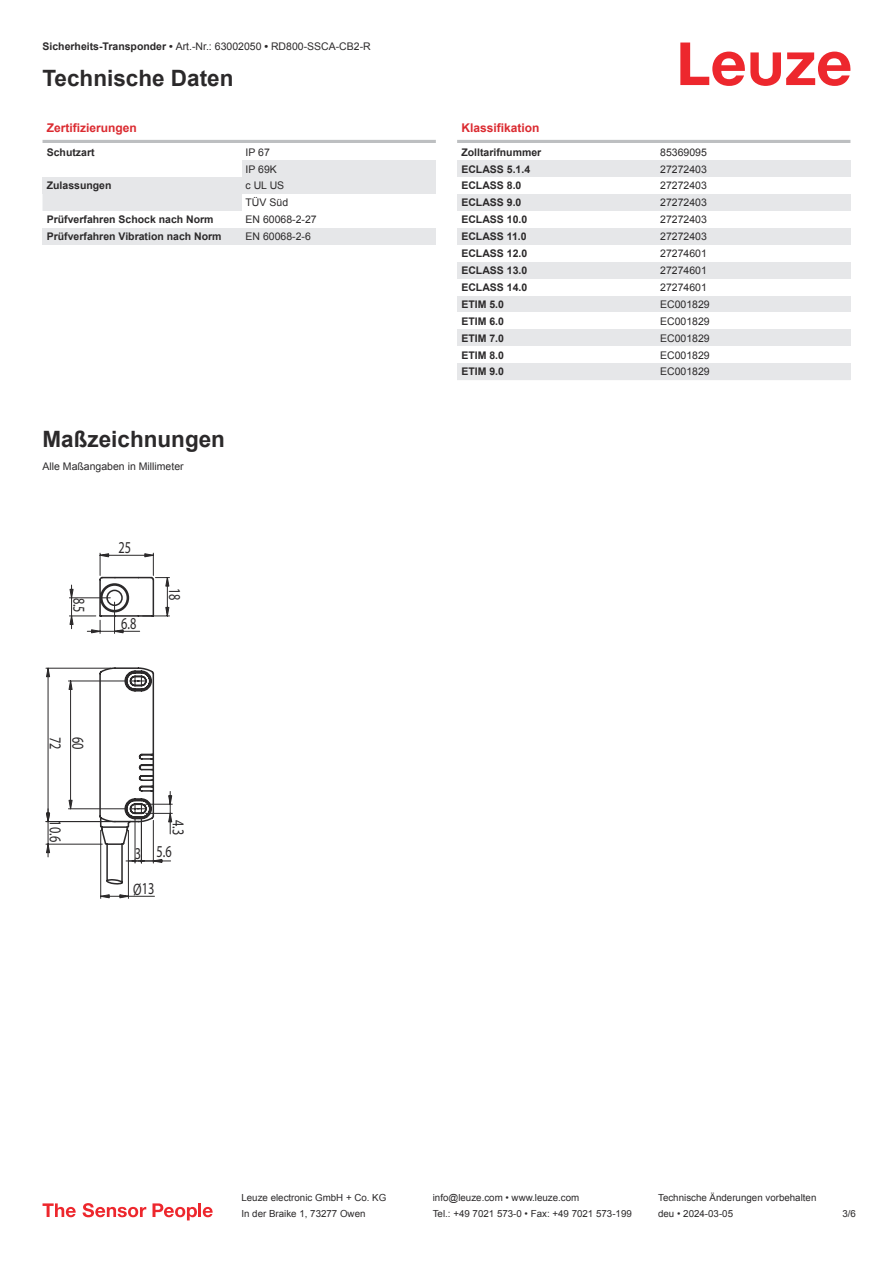
<style>
.page{position:relative;width:893px;height:1263px;background:#fff}
.page>*{position:absolute;margin:0;border:0;box-sizing:border-box;transform-origin:0 0}
.t1{font:700 22.5px "Arial";color:#2b292a}
.t2{font:16.65px "Myriad Pro";color:#2b292a;scale:.74 1}
.t3{font:700 12px "Arial";color:#db2a30}
.t4{font:10.5px/17px "Arial";color:#2b292a}
.t5{font:700 10.5px "Arial";color:#2b292a}
.t6{font:9.75px "Arial";color:#2b292a}
.s1{font-weight:700}
</style>
<div class="page">
<svg style="left:680px;top:43px;width:170px;height:43px"></svg>
<div style="left:43px;top:194px;width:199px;height:17px;background:#e6e7e9"></div>
<hr style="left:43px;top:140px;width:393px;height:3px;background:#bdbfc1">
<div style="left:242px;top:160px;width:194px;height:17px;background:#e6e7e9"></div>
<div style="left:43px;top:177px;width:199px;height:17px;background:#e6e7e9"></div>
<div style="left:242px;top:177px;width:194px;height:17px;background:#e6e7e9"></div>
<div style="left:43px;top:228px;width:199px;height:17px;background:#e6e7e9"></div>
<div style="left:242px;top:228px;width:194px;height:17px;background:#e6e7e9"></div>
<hr style="left:457px;top:140px;width:393px;height:3px;background:#bdbfc1">
<div style="left:457px;top:160px;width:200px;height:17px;background:#e6e7e9"></div>
<div style="left:657px;top:160px;width:193px;height:17px;background:#e6e7e9"></div>
<div style="left:457px;top:194px;width:200px;height:17px;background:#e6e7e9"></div>
<div style="left:657px;top:194px;width:193px;height:17px;background:#e6e7e9"></div>
<div style="left:457px;top:228px;width:200px;height:17px;background:#e6e7e9"></div>
<div style="left:657px;top:228px;width:193px;height:17px;background:#e6e7e9"></div>
<div style="left:457px;top:262px;width:200px;height:17px;background:#e6e7e9"></div>
<div style="left:657px;top:262px;width:193px;height:17px;background:#e6e7e9"></div>
<div style="left:457px;top:296px;width:200px;height:16px;background:#e6e7e9"></div>
<div style="left:657px;top:296px;width:193px;height:16px;background:#e6e7e9"></div>
<div style="left:457px;top:329px;width:200px;height:17px;background:#e6e7e9"></div>
<div style="left:657px;top:329px;width:193px;height:17px;background:#e6e7e9"></div>
<div style="left:457px;top:363px;width:200px;height:17px;background:#e6e7e9"></div>
<div style="left:657px;top:363px;width:193px;height:17px;background:#e6e7e9"></div>
<svg style="left:43px;top:1203px;width:33px;height:14px"></svg>
<svg style="left:83px;top:1203px;width:63px;height:14px"></svg>
<svg style="left:153px;top:1203px;width:44px;height:17px"></svg>
<hr style="left:198px;top:1203px;width:3px;height:14px;background:#ed272d">
<svg style="left:203px;top:1207px;width:10px;height:10px"></svg>
<svg style="left:45px;top:552px;width:128px;height:347px"></svg>
<p class="t4" style="left:43px;top:39px;width:330px"><span class="s1">Sicherheits-Transponder •</span> Art.-Nr.: 63002050 <span class="s1">•</span> RD800-SSCA-CB2-R</p>
<h1 class="t1" style="left:43px;top:70px;width:192px">Technische Daten</h1>
<p class="t3" style="left:47px;top:123px;width:92px">Zertifizierungen</p>
<p class="t5" style="left:47px;top:148px;width:49px">Schutzart</p>
<p class="t4" style="left:246px;top:144px;width:33px">IP 67<br>IP 69K</p>
<p class="t5" style="left:47px;top:182px;width:66px">Zulassungen</p>
<p class="t4" style="left:246px;top:178px;width:44px">c UL US<br>TÜV Süd</p>
<p class="t5" style="left:47px;top:216px;width:168px">Prüfverfahren Schock nach Norm</p>
<p class="t4" style="left:246px;top:212px;width:73px">EN 60068-2-27</p>
<p class="t5" style="left:47px;top:232px;width:176px">Prüfverfahren Vibration nach Norm</p>
<p class="t4" style="left:246px;top:229px;width:67px">EN 60068-2-6</p>
<h1 class="t1" style="left:43px;top:431px;width:184px">Maßzeichnungen</h1>
<p class="t4" style="left:43px;top:459px;width:143px">Alle Maßangaben in Millimeter</p>
<h2 class="t2" style="left:89px;top:597px;width:22px;rotate:90deg">8.5</h2>
<h2 class="t2" style="left:119px;top:538px;width:19px">25</h2>
<h2 class="t2" style="left:121px;top:614px;width:22px">6.8</h2>
<h2 class="t2" style="left:185px;top:588px;width:19px;rotate:90deg">18</h2>
<h2 class="t2" style="left:65px;top:737px;width:19px;rotate:90deg">72</h2>
<h2 class="t2" style="left:88px;top:737px;width:19px;rotate:90deg">60</h2>
<h2 class="t2" style="left:65px;top:820px;width:31px;rotate:90deg">10.6</h2>
<h2 class="t2" style="left:188px;top:820px;width:22px;rotate:90deg">4.3</h2>
<h2 class="t2" style="left:135px;top:841px;width:51px">3 5.6</h2>
<h2 class="t2" style="left:133px;top:879px;width:30px">Ø13</h2>
<p class="t3" style="left:461px;top:123px;width:80px">Klassifikation</p>
<p class="t5" style="left:461px;top:148px;width:81px">Zolltarifnummer</p>
<p class="t4" style="left:660px;top:144px;width:48px">85369095</p>
<p class="t5" style="left:461px;top:165px;width:70px">ECLASS 5.1.4</p>
<p class="t4" style="left:660px;top:161px;width:48px">27272403</p>
<p class="t5" style="left:461px;top:182px;width:62px">ECLASS 8.0</p>
<p class="t4" style="left:660px;top:178px;width:48px">27272403</p>
<p class="t5" style="left:461px;top:199px;width:62px">ECLASS 9.0</p>
<p class="t4" style="left:660px;top:195px;width:48px">27272403</p>
<p class="t5" style="left:461px;top:216px;width:67px">ECLASS 10.0</p>
<p class="t4" style="left:660px;top:212px;width:48px">27272403</p>
<p class="t5" style="left:461px;top:233px;width:67px">ECLASS 11.0</p>
<p class="t4" style="left:660px;top:229px;width:48px">27272403</p>
<p class="t5" style="left:461px;top:249px;width:67px">ECLASS 12.0</p>
<p class="t4" style="left:660px;top:246px;width:48px">27274601</p>
<p class="t5" style="left:461px;top:266px;width:67px">ECLASS 13.0</p>
<p class="t4" style="left:660px;top:263px;width:48px">27274601</p>
<p class="t5" style="left:461px;top:283px;width:67px">ECLASS 14.0</p>
<p class="t4" style="left:660px;top:280px;width:48px">27274601</p>
<p class="t5" style="left:461px;top:300px;width:44px">ETIM 5.0</p>
<p class="t4" style="left:660px;top:297px;width:51px">EC001829</p>
<p class="t5" style="left:461px;top:317px;width:44px">ETIM 6.0</p>
<p class="t4" style="left:660px;top:313px;width:51px">EC001829</p>
<p class="t5" style="left:461px;top:334px;width:44px">ETIM 7.0</p>
<p class="t4" style="left:660px;top:330px;width:51px">EC001829</p>
<p class="t5" style="left:461px;top:351px;width:44px">ETIM 8.0</p>
<p class="t4" style="left:660px;top:347px;width:51px">EC001829</p>
<p class="t5" style="left:461px;top:368px;width:44px">ETIM 9.0</p>
<p class="t4" style="left:660px;top:364px;width:51px">EC001829</p>
<p class="t6" style="left:241px;top:1194px;width:146px">Leuze electronic GmbH + Co. KG</p>
<p class="t6" style="left:433px;top:1194px;width:148px">info@leuze.com • www.leuze.com</p>
<p class="t6" style="left:658px;top:1194px;width:160px">Technische Änderungen vorbehalten</p>
<p class="t6" style="left:241px;top:1210px;width:126px">In der Braike 1, 73277 Owen</p>
<p class="t6" style="left:433px;top:1210px;width:201px">Tel.: +49 7021 573-0 • Fax: +49 7021 573-199</p>
<p class="t6" style="left:658px;top:1210px;width:76px">deu • 2024-03-05</p>
<p class="t6" style="left:842px;top:1210px;width:15px">3 /6</p>
</div>
